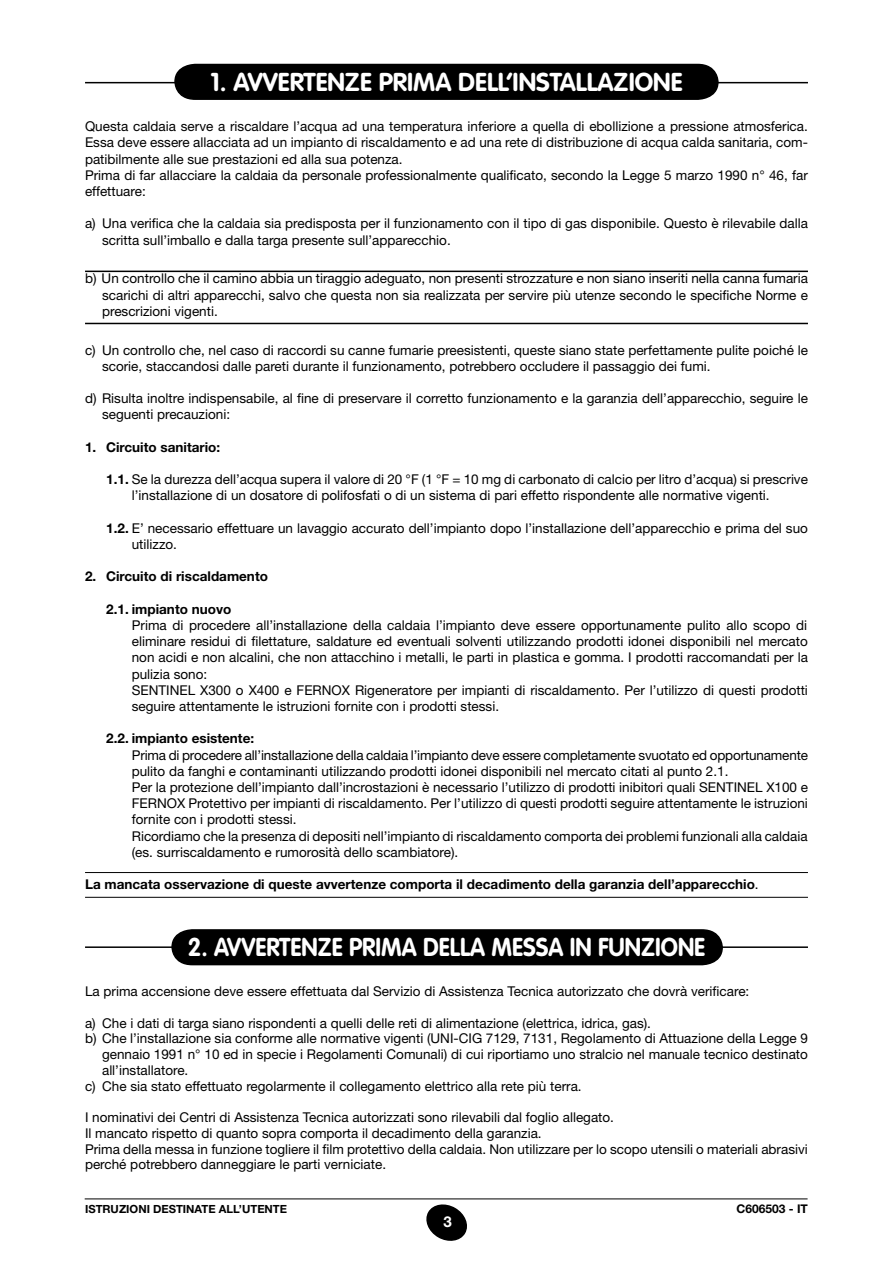
<style>
.page{position:relative;width:893px;height:1263px;background:#fff}
.page>*{position:absolute;margin:0;border:0;box-sizing:border-box;transform-origin:0 0}
.t1{font:700 25.5px "VAG Rounded Std";color:#fff;scale:.93 1}
.t2{font:700 25.5px "VAG Rounded Std";color:#fff}
.t3{font:13.5px/16.2px "Helvetica Neue LT Std";color:#000}
.t4{font:700 13.5px "Helvetica Neue LT Std";color:#000}
.t5{font:700 12px "Helvetica Neue LT Std";color:#000}
.t6{font:700 11.25px "Helvetica Neue LT Std";color:#000}
.s1{font-weight:700}
.s2{font-weight:400}
</style>
<div class="page">
<svg style="left:426px;top:1204px;width:41px;height:37px"></svg>
<hr style="left:85px;top:1198px;width:723px;height:1px;background:#000">
<hr style="left:85px;top:271px;width:723px;height:1px;background:#000">
<hr style="left:85px;top:323px;width:723px;height:1px;background:#000">
<hr style="left:85px;top:872px;width:723px;height:1px;background:#000">
<hr style="left:85px;top:897px;width:723px;height:1px;background:#000">
<svg style="left:174px;top:63px;width:545px;height:37px;background:#0a0a0a"></svg>
<hr style="left:710px;top:82px;width:98px;height:1px;background:#000">
<hr style="left:85px;top:82px;width:99px;height:1px;background:#000">
<svg style="left:171px;top:929px;width:552px;height:37px;background:#090909"></svg>
<hr style="left:709px;top:946px;width:99px;height:2px;background:#000">
<hr style="left:85px;top:946px;width:97px;height:2px;background:#000">
<h1 class="t2" style="left:210px;top:67px;width:474px">1. AVVERTENZE PRIMA DELL’INSTALLAZIONE</h1>
<p class="t3" style="left:85px;top:118px;width:724px">Questa caldaia serve a riscaldare l’acqua ad una temperatura inferiore a quella di ebollizione a pressione atmosferica.<br>Essa deve essere allacciata ad un impianto di riscaldamento e ad una rete di distribuzione di acqua calda sanitaria, com&shy;patibilmente alle sue prestazioni ed alla sua potenza.<br>Prima di far allacciare la caldaia da personale professionalmente qualificato, secondo la Legge 5 marzo 1990 n° 46, far effettuare:</p>
<p class="t3" style="left:102px;top:215px;width:707px;text-indent:-17px">a) Una verifica che la caldaia sia predisposta per il funzionamento con il tipo di gas disponibile. Questo è rilevabile dalla scritta sull’imballo e dalla targa presente sull’apparecchio.</p>
<p class="t3" style="left:102px;top:270px;width:707px;text-align:justify;text-indent:-17px">b) Un controllo che il camino abbia un tiraggio adeguato, non presenti strozzature e non siano inseriti nella canna fumaria scarichi di altri apparecchi, salvo che questa non sia realizzata per servire più utenze secondo le specifiche Norme e prescrizioni vigenti.</p>
<p class="t3" style="left:102px;top:341px;width:707px;text-indent:-17px">c) Un controllo che, nel caso di raccordi su canne fumarie preesistenti, queste siano state perfettamente pulite poiché le scorie, staccandosi dalle pareti durante il funzionamento, potrebbero occludere il passaggio dei fumi.</p>
<p class="t3" style="left:102px;top:390px;width:707px;text-indent:-17px">d) Risulta inoltre indispensabile, al fine di preservare il corretto funzionamento e la garanzia dell’apparecchio, seguire le seguenti precauzioni:</p>
<p class="t4" style="left:85px;top:439px;width:137px">1. Circuito sanitario:</p>
<p class="t3" style="left:132px;top:471px;width:678px;text-indent:-25px"><span class="s1">1.1.</span> Se la durezza dell’acqua supera il valore di 20 °F (1 °F = 10 mg di carbonato di calcio per litro d’acqua) si prescrive l’installazione di un dosatore di polifosfati o di un sistema di pari effetto rispondente alle normative vigenti.</p>
<p class="t3" style="left:132px;top:520px;width:678px;text-indent:-26px"><span class="s1">1.2.</span> E’ necessario effettuare un lavaggio accurato dell’impianto dopo l’installazione dell’apparecchio e prima del suo utilizzo.</p>
<p class="t4" style="left:85px;top:568px;width:184px">2. Circuito di riscaldamento</p>
<p class="t4" style="left:106px;top:601px;width:126px">2.1. impianto nuovo</p>
<p class="t3" style="left:132px;top:617px;width:678px">Prima di procedere all’installazione della caldaia l’impianto deve essere opportunamente pulito allo scopo di eliminare residui di filettature, saldature ed eventuali solventi utilizzando prodotti idonei disponibili nel mercato non acidi e non alcalini, che non attacchino i metalli, le parti in plastica e gomma. I prodotti raccomandati per la pulizia sono:<br>SENTINEL X300 o X400 e FERNOX Rigeneratore per impianti di riscaldamento. Per l’utilizzo di questi prodotti seguire attentamente le istruzioni fornite con i prodotti stessi.</p>
<p class="t4" style="left:106px;top:730px;width:149px">2.2. impianto esistente:</p>
<p class="t3" style="left:132px;top:746px;width:678px">Prima di procedere all’installazione della caldaia l’impianto deve essere completamente svuotato ed opportunamente pulito da fanghi e contaminanti utilizzando prodotti idonei disponibili nel mercato citati al punto 2.1.<br>Per la protezione dell’impianto dall’incrostazioni è necessario l’utilizzo di prodotti inibitori quali SENTINEL X100 e FERNOX Protettivo per impianti di riscaldamento. Per l’utilizzo di questi prodotti seguire attentamente le istruzioni fornite con i prodotti stessi.<br>Ricordiamo che la presenza di depositi nell’impianto di riscaldamento comporta dei problemi funzionali alla caldaia (es. surriscaldamento e rumorosità dello scambiatore).</p>
<p class="t4" style="left:85px;top:876px;width:675px">La mancata osservazione di queste avvertenze comporta il decadimento della garanzia dell’apparecchio<span class="s2">.</span></p>
<h1 class="t1" style="left:188px;top:932px;width:558px">2. AVVERTENZE PRIMA DELLA MESSA IN FUNZIONE</h1>
<p class="t3" style="left:85px;top:983px;width:666px">La prima accensione deve essere effettuata dal Servizio di Assistenza Tecnica autorizzato che dovrà verificare:</p>
<p class="t3" style="left:85px;top:1015px;width:567px">a) Che i dati di targa siano rispondenti a quelli delle reti di alimentazione (elettrica, idrica, gas).</p>
<p class="t3" style="left:85px;top:1030px;width:724px">b) Che l’installazione sia conforme alle normative vigenti (UNI-CIG 7129, 7131, Regolamento di Attuazione della Legge 9</p>
<p class="t3" style="left:102px;top:1046px;width:707px">gennaio 1991 n° 10 ed in specie i Regolamenti Comunali) di cui riportiamo uno stralcio nel manuale tecnico destinato</p>
<p class="t3" style="left:102px;top:1062px;width:88px">all’installatore.</p>
<p class="t3" style="left:85px;top:1078px;width:498px">c) Che sia stato effettuato regolarmente il collegamento elettrico alla rete più terra.</p>
<p class="t3" style="left:85px;top:1109px;width:724px;line-height:15.8px">I nominativi dei Centri di Assistenza Tecnica autorizzati sono rilevabili dal foglio allegato.<br>Il mancato rispetto di quanto sopra comporta il decadimento della garanzia.<br>Prima della messa in funzione togliere il film protettivo della caldaia. Non utilizzare per lo scopo utensili o materiali abrasivi perché potrebbero danneggiare le parti verniciate.</p>
<p class="t6" style="left:85px;top:1202px;width:166px">Istruzioni destinate all’UTENTE</p>
<p class="t5" style="left:737px;top:1202px;width:73px">C606503 - it</p>
</div>
